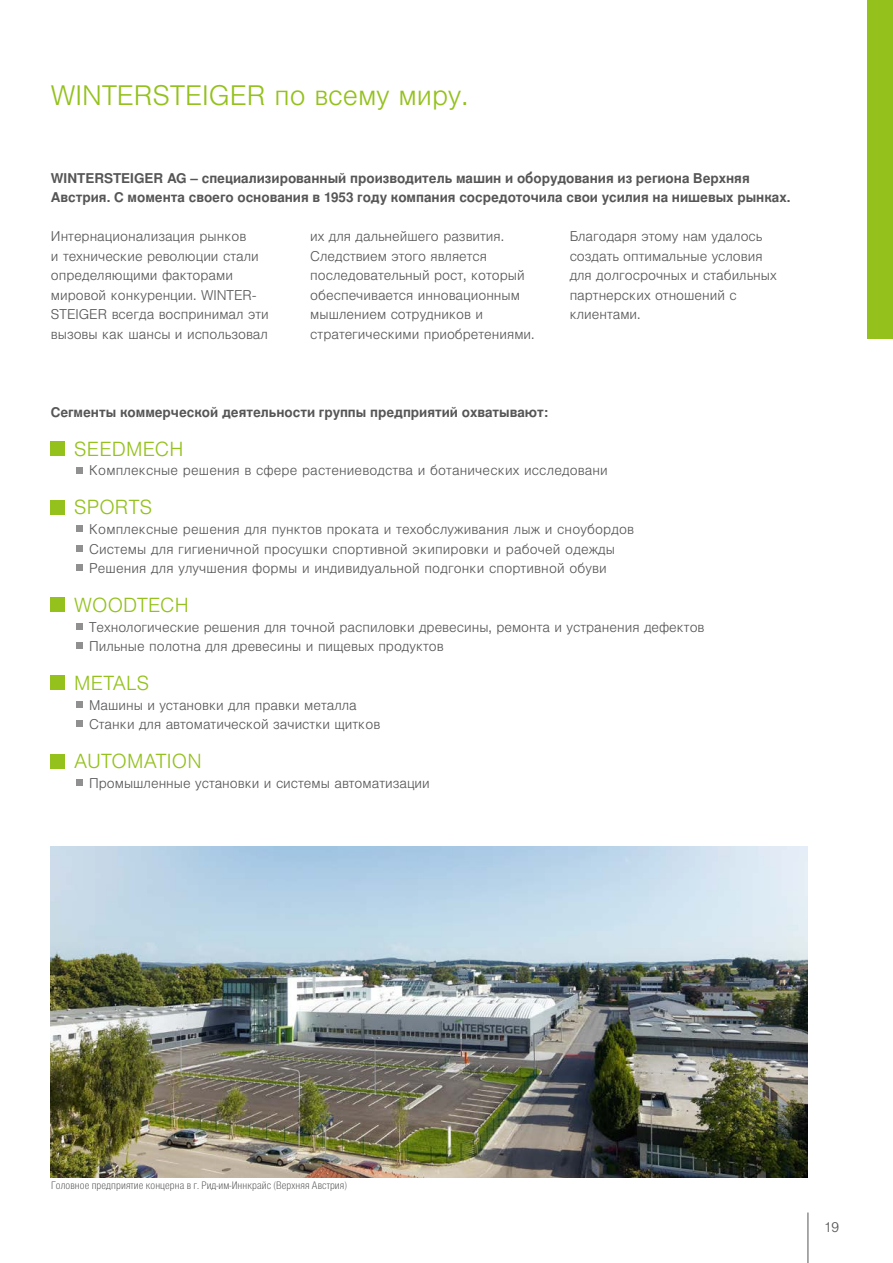
<style>
.page{position:relative;width:893px;height:1263px;background:#fff}
.page>*{position:absolute;margin:0;border:0;box-sizing:border-box;transform-origin:0 0}
.t1{font:300 27px "Nimbus San LOT";color:#94c11c}
.t2{font:300 19.5px "Nimbus San LOT";letter-spacing:.01em;color:#94c11c}
.t3{font:300 13.5px/19.5px "Nimbus San LOT";color:#565656}
.t4{font:700 13.5px/19.5px "Nimbus San LOT";color:#565656}
.t5{font:10.5px "Nimbus San LOT Lig Con";letter-spacing:.01em;color:#565656}
</style>
<div class="page">
<hr style="left:808px;top:1212px;width:1px;height:51px;background:#565656">
<img style="left:51px;top:846px;width:757px;height:331px">
<div style="left:867px;top:0;width:26px;height:339px;background:#94c11c"></div>
<div style="left:51px;top:442px;width:14px;height:14px;background:#94c11c"></div>
<div style="left:76px;top:467px;width:7px;height:6px;background:#8f908f"></div>
<div style="left:51px;top:500px;width:14px;height:14px;background:#94c11c"></div>
<div style="left:76px;top:525px;width:7px;height:7px;background:#8f908f"></div>
<div style="left:76px;top:545px;width:7px;height:6px;background:#8f908f"></div>
<div style="left:76px;top:564px;width:7px;height:7px;background:#8f908f"></div>
<div style="left:51px;top:598px;width:14px;height:14px;background:#94c11c"></div>
<div style="left:76px;top:623px;width:7px;height:6px;background:#8f908f"></div>
<div style="left:76px;top:642px;width:7px;height:7px;background:#8f908f"></div>
<div style="left:51px;top:676px;width:14px;height:14px;background:#94c11c"></div>
<div style="left:76px;top:701px;width:7px;height:6px;background:#8f908f"></div>
<div style="left:76px;top:721px;width:7px;height:6px;background:#8f908f"></div>
<div style="left:51px;top:754px;width:14px;height:14px;background:#94c11c"></div>
<div style="left:76px;top:779px;width:7px;height:7px;background:#8f908f"></div>
<h1 class="t1" style="left:51px;top:80px;width:419px">WINTERSTEIGER по всему миру.</h1>
<p class="t4" style="left:51px;top:169px;width:741px">WINTERSTEIGER AG – специализированный производитель машин и оборудования из региона Верхняя<br>Австрия. С момента своего основания в 1953 году компания сосредоточила свои усилия на нишевых рынках.</p>
<p class="t3" style="left:51px;top:227px;width:219px">Интернационализация рынков<br>и технические революции стали определяющими факторами мировой конкуренции. WINTER-<br>STEIGER всегда воспринимал эти вызовы как шансы и использовал</p>
<p class="t3" style="left:310px;top:227px;width:226px">их для дальнейшего развития.<br>Следствием этого является последовательный рост, который обеспечивается инновационным мышлением сотрудников и стратегическими приобретениями.</p>
<p class="t3" style="left:570px;top:227px;width:208px">Благодаря этому нам удалось создать оптимальные условия для долгосрочных и стабильных партнерских отношений с клиентами.</p>
<p class="t4" style="left:51px;top:403px;width:499px">Сегменты коммерческой деятельности группы предприятий охватывают:</p>
<h2 class="t2" style="left:74px;top:438px;width:111px">SEEDMECH</h2>
<p class="t3" style="left:89px;top:461px;width:520px">Комплексные решения в сфере растениеводства и ботанических исследовани</p>
<h2 class="t2" style="left:74px;top:496px;width:80px">SPORTS</h2>
<p class="t3" style="left:89px;top:520px;width:546px">Комплексные решения для пунктов проката и техобслуживания лыж и сноубордов<br>Системы для гигиеничной просушки спортивной экипировки и рабочей одежды<br>Решения для улучшения формы и индивидуальной подгонки спортивной обуви</p>
<h2 class="t2" style="left:74px;top:594px;width:116px">WOODTECH</h2>
<p class="t3" style="left:89px;top:617px;width:617px">Технологические решения для точной распиловки древесины, ремонта и устранения дефектов<br>Пильные полотна для древесины и пищевых продуктов</p>
<h2 class="t2" style="left:74px;top:672px;width:76px">METALS</h2>
<p class="t3" style="left:89px;top:695px;width:293px">Машины и установки для правки металла<br>Станки для автоматической зачистки щитков</p>
<h2 class="t2" style="left:74px;top:750px;width:129px">AUTOMATION</h2>
<p class="t3" style="left:89px;top:773px;width:342px">Промышленные установки и системы автоматизации</p>
<p class="t5" style="left:51px;top:1179px;width:298px">Головное предприятие концерна в г. Рид-им-Иннкрайс (Верхняя Австрия)</p>
<p class="t3" style="left:824px;top:1218px;width:17px">19</p>
</div>
